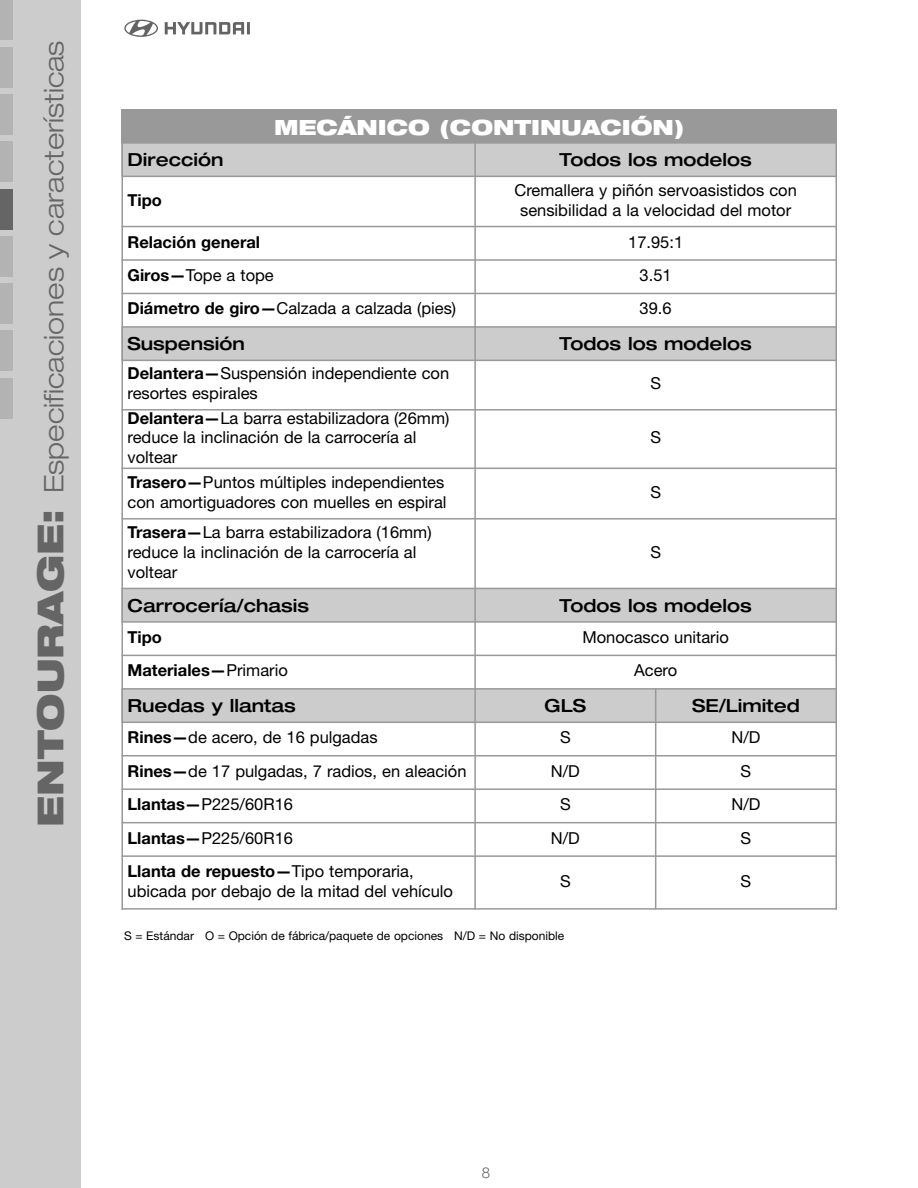
<style>
.page{position:relative;width:918px;height:1188px;background:#fff}
.page>*{position:absolute;margin:0;border:0;box-sizing:border-box;transform-origin:0 0}
.t1{font:300 expanded 27px "Helvetica Neue LT";color:#656565}
.t2{font:900 expanded 21px "Helvetica Neue LT";color:#fff}
.t3{font:500 expanded 18px "Helvetica Neue LT";color:#000}
.t4{font:16.5px/19.8px "Helvetica Neue";color:#000}
.t5{font:700 16.5px "Helvetica Neue";color:#000}
.t6{font:300 15px "Helvetica Neue LT";color:#656565}
.t7{font:12px "Helvetica Neue";color:#000}
.s1{font-weight:900;font-size:36px}
.s2{font-weight:700}
.s3{font-weight:400}
</style>
<div class="page">
<div style="left:0;top:0;width:81px;height:1188px;background:#ccc"></div>
<svg style="left:124px;top:20px;width:126px;height:17px"></svg>
<div style="left:0;top:47px;width:14px;height:41px;background:#b3b3b3"></div>
<div style="left:0;top:0;width:14px;height:40px;background:#b3b3b3"></div>
<div style="left:0;top:94px;width:14px;height:41px;background:#b3b3b3"></div>
<div style="left:0;top:142px;width:14px;height:40px;background:#b3b3b3"></div>
<div style="left:0;top:189px;width:14px;height:41px;background:#656565"></div>
<div style="left:0;top:236px;width:14px;height:41px;background:#b3b3b3"></div>
<div style="left:0;top:284px;width:14px;height:40px;background:#b3b3b3"></div>
<div style="left:0;top:331px;width:14px;height:40px;background:#b3b3b3"></div>
<div style="left:0;top:378px;width:14px;height:40px;background:#b3b3b3"></div>
<div style="left:122px;top:110px;width:714px;height:33px;background:#999"></div>
<div style="left:122px;top:143px;width:353px;height:33px;background:#ccc"></div>
<div style="left:475px;top:143px;width:361px;height:33px;background:#ccc"></div>
<div style="left:122px;top:327px;width:353px;height:33px;background:#ccc"></div>
<div style="left:475px;top:327px;width:361px;height:33px;background:#ccc"></div>
<div style="left:122px;top:588px;width:353px;height:34px;background:#ccc"></div>
<div style="left:475px;top:588px;width:361px;height:34px;background:#ccc"></div>
<div style="left:122px;top:689px;width:353px;height:33px;background:#ccc"></div>
<div style="left:475px;top:689px;width:181px;height:33px;background:#ccc"></div>
<div style="left:656px;top:689px;width:181px;height:33px;background:#ccc"></div>
<hr style="left:122px;top:110px;width:1px;height:800px;background:#999">
<hr style="left:474px;top:142px;width:2px;height:768px;background:#999">
<hr style="left:655px;top:688px;width:1px;height:222px;background:#999">
<hr style="left:836px;top:110px;width:1px;height:800px;background:#999">
<hr style="left:122px;top:142px;width:715px;height:2px;background:#999">
<hr style="left:122px;top:176px;width:715px;height:1px;background:#999">
<hr style="left:122px;top:226px;width:715px;height:1px;background:#999">
<hr style="left:122px;top:259px;width:715px;height:2px;background:#999">
<hr style="left:122px;top:293px;width:715px;height:1px;background:#999">
<hr style="left:122px;top:326px;width:715px;height:2px;background:#999">
<hr style="left:122px;top:360px;width:715px;height:1px;background:#999">
<hr style="left:122px;top:409px;width:715px;height:2px;background:#999">
<hr style="left:122px;top:468px;width:715px;height:1px;background:#999">
<hr style="left:122px;top:518px;width:715px;height:2px;background:#999">
<hr style="left:122px;top:588px;width:715px;height:1px;background:#999">
<hr style="left:122px;top:621px;width:715px;height:2px;background:#999">
<hr style="left:122px;top:655px;width:715px;height:1px;background:#999">
<hr style="left:122px;top:688px;width:715px;height:2px;background:#999">
<hr style="left:122px;top:722px;width:715px;height:1px;background:#999">
<hr style="left:122px;top:755px;width:715px;height:2px;background:#999">
<hr style="left:122px;top:788px;width:715px;height:2px;background:#999">
<hr style="left:122px;top:822px;width:715px;height:1px;background:#999">
<hr style="left:122px;top:855px;width:715px;height:2px;background:#999">
<hr style="left:122px;top:908px;width:715px;height:2px;background:#999">
<h1 class="t1" style="left:38px;top:827px;width:788px;rotate:-90deg"><span class="s1">ENTOURAGE:</span> Especificaciones y características</h1>
<p class="t2" style="left:274px;top:114px;width:412px">MECÁNICO (CONTINUACIÓN)</p>
<p class="t3" style="left:128px;top:149px;width:97px">Dirección</p>
<p class="t3" style="left:559px;top:149px;width:194px">Todos los modelos</p>
<p class="t5" style="left:128px;top:194px;width:36px">Tipo</p>
<p class="t4" style="left:515px;top:182px;width:284px;text-align:center">Cremallera y piñón servoasistidos con sensibilidad a la velocidad del motor</p>
<p class="t5" style="left:128px;top:236px;width:134px">Relación general</p>
<p class="t4" style="left:628px;top:233px;width:57px">17.95:1</p>
<p class="t4" style="left:128px;top:267px;width:148px"><span class="s2">Giros—</span>Tope a tope</p>
<p class="t4" style="left:640px;top:267px;width:34px">3.51</p>
<p class="t4" style="left:128px;top:300px;width:330px"><span class="s2">Diámetro de giro—</span>Calzada a calzada (pies)</p>
<p class="t4" style="left:640px;top:300px;width:34px">39.6</p>
<p class="t3" style="left:128px;top:333px;width:119px">Suspensión</p>
<p class="t3" style="left:559px;top:333px;width:194px">Todos los modelos</p>
<p class="t4" style="left:128px;top:365px;width:323px"><span class="s2">Delantera—</span>Suspensión independiente con resortes espirales</p>
<p class="t4" style="left:650px;top:375px;width:12px">S</p>
<p class="t4" style="left:127px;top:409px;width:323px"><span class="s2">Delantera—</span>La barra estabilizadora (26mm) reduce la inclinación de la carrocería al voltear</p>
<p class="t4" style="left:650px;top:429px;width:12px">S</p>
<p class="t4" style="left:127px;top:474px;width:321px"><span class="s2">Trasero—</span>Puntos múltiples independientes con amortiguadores con muelles en espiral</p>
<p class="t4" style="left:650px;top:484px;width:12px">S</p>
<p class="t4" style="left:127px;top:524px;width:306px"><span class="s2">Trasera—</span>La barra estabilizadora (16mm) reduce la inclinación de la carrocería al voltear</p>
<p class="t4" style="left:650px;top:544px;width:12px">S</p>
<p class="t3" style="left:128px;top:594px;width:183px">Carrocería/chasis</p>
<p class="t3" style="left:559px;top:594px;width:194px">Todos los modelos</p>
<p class="t5" style="left:128px;top:631px;width:36px">Tipo</p>
<p class="t4" style="left:582px;top:629px;width:148px">Monocasco unitario</p>
<p class="t5" style="left:128px;top:665px;width:162px">Materiales—<span class="s3">Primario</span></p>
<p class="t4" style="left:634px;top:662px;width:45px">Acero</p>
<p class="t3" style="left:128px;top:695px;width:170px">Ruedas y llantas</p>
<p class="t3" style="left:545px;top:695px;width:43px">GLS</p>
<p class="t3" style="left:692px;top:695px;width:109px">SE/Limited</p>
<p class="t4" style="left:128px;top:729px;width:252px"><span class="s2">Rines—</span>de acero, de 16 pulgadas</p>
<p class="t4" style="left:560px;top:729px;width:12px">S</p>
<p class="t4" style="left:731px;top:729px;width:31px">N/D</p>
<p class="t4" style="left:128px;top:763px;width:341px"><span class="s2">Rines—</span>de 17 pulgadas, 7 radios, en aleación</p>
<p class="t4" style="left:551px;top:763px;width:31px">N/D</p>
<p class="t4" style="left:741px;top:763px;width:12px">S</p>
<p class="t4" style="left:128px;top:796px;width:167px"><span class="s2">Llantas—</span>P225/60R16</p>
<p class="t4" style="left:560px;top:796px;width:12px">S</p>
<p class="t4" style="left:731px;top:796px;width:31px">N/D</p>
<p class="t4" style="left:128px;top:830px;width:167px"><span class="s2">Llantas—</span>P225/60R16</p>
<p class="t4" style="left:551px;top:830px;width:31px">N/D</p>
<p class="t4" style="left:741px;top:830px;width:12px">S</p>
<p class="t4" style="left:128px;top:863px;width:327px"><span class="s2">Llanta de repuesto—</span>Tipo temporaria, ubicada por debajo de la mitad del vehículo</p>
<p class="t4" style="left:560px;top:873px;width:12px">S</p>
<p class="t4" style="left:741px;top:873px;width:12px">S</p>
<p class="t7" style="left:124px;top:931px;width:442px">S = Estándar O = Opción de fábrica/paquete de opciones N/D = No disponible</p>
<p class="t6" style="left:482px;top:1164px;width:10px">8</p>
</div>
